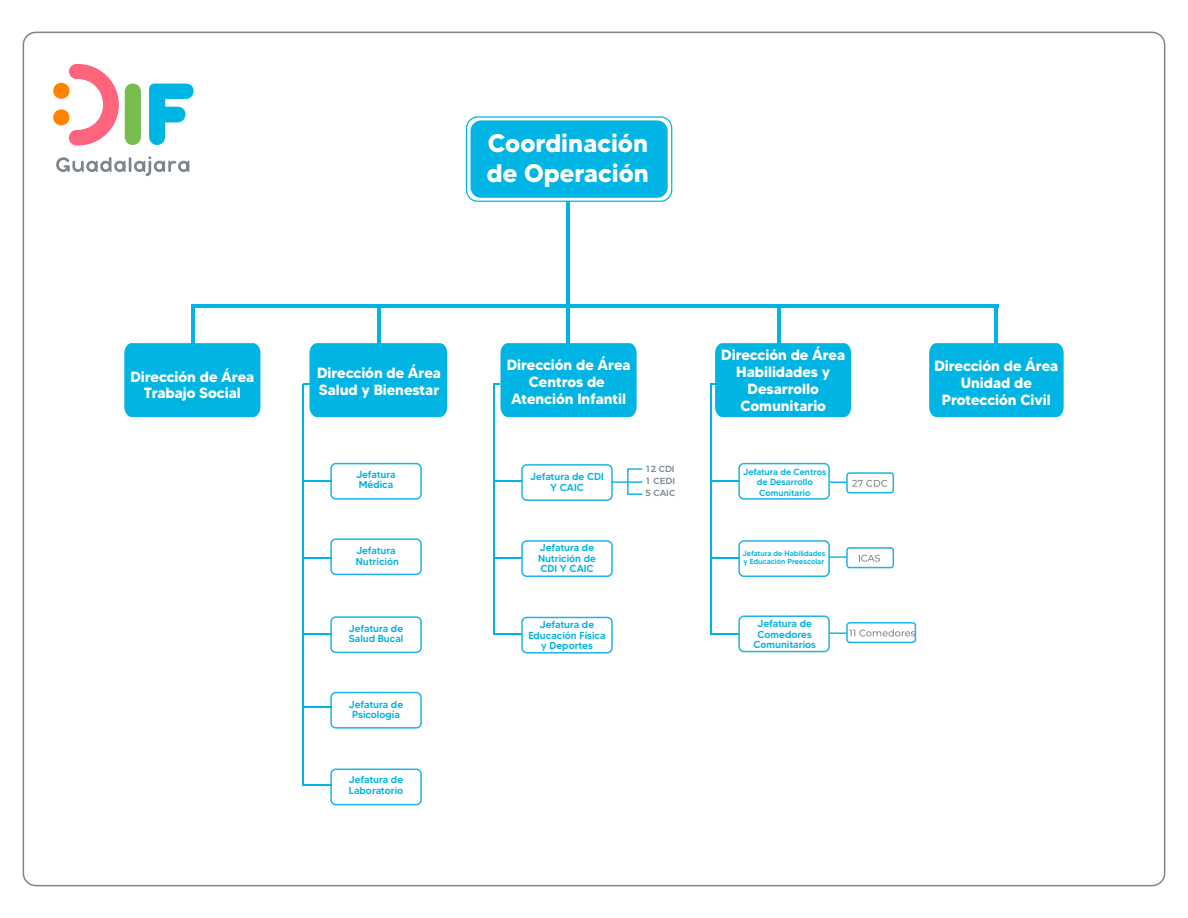
<style>
.page{position:relative;width:1188px;height:918px;background:#fff}
.page>*{position:absolute;margin:0;border:0;box-sizing:border-box;transform-origin:0 0}
.t1{font:700 25.35px/29.5px "MADETOMMY";color:#fff}
.t2{font:700 14.85px/17px "MADETOMMY";letter-spacing:-.005em;color:#fff;text-align:center}
.t3{font:500 10.2px/10.5px "MADETOMMY";color:#00b4e3}
.t4{font:500 9px/10.5px "MADETOMMY";color:#00b4e3;text-align:center}
.t5{font:500 8.85px "Montserrat";color:#7e868d}
.t6{font:500 7.5px/7.5px "MADETOMMY";color:#00b4e3}
</style>
<div class="page">
<svg style="left:56px;top:156px;width:133px;height:20px"></svg>
<svg style="left:125px;top:84px;width:16px;height:61px"></svg>
<svg style="left:53px;top:64px;width:66px;height:82px"></svg>
<svg style="left:149px;top:84px;width:45px;height:61px"></svg>
<div style="left:330px;top:463px;width:92px;height:37px;border:2px solid #1cb3e6;border-radius:5px"></div>
<div style="left:330px;top:538px;width:92px;height:37px;border:2px solid #1cb3e6;border-radius:5px"></div>
<div style="left:330px;top:616px;width:92px;height:37px;border:2px solid #1cb3e6;border-radius:5px"></div>
<div style="left:330px;top:692px;width:92px;height:37px;border:2px solid #1cb3e6;border-radius:5px"></div>
<div style="left:330px;top:769px;width:92px;height:36px;border:2px solid #1cb3e6;border-radius:5px"></div>
<div style="left:521px;top:464px;width:92px;height:37px;border:2px solid #1cb3e6;border-radius:5px"></div>
<div style="left:521px;top:540px;width:92px;height:37px;border:2px solid #1cb3e6;border-radius:5px"></div>
<div style="left:521px;top:617px;width:92px;height:37px;border:2px solid #1cb3e6;border-radius:5px"></div>
<div style="left:738px;top:463px;width:92px;height:37px;border:2px solid #1cb3e6;border-radius:5px"></div>
<div style="left:846px;top:472px;width:48px;height:21px;border:2px solid #1cb3e6;border-radius:3px"></div>
<svg style="left:830px;top:556px;width:16px;height:2px"></svg>
<div style="left:846px;top:547px;width:48px;height:21px;border:2px solid #1cb3e6;border-radius:3px"></div>
<div style="left:738px;top:540px;width:92px;height:37px;border:2px solid #1cb3e6;border-radius:5px"></div>
<div style="left:738px;top:615px;width:92px;height:37px;border:2px solid #1cb3e6;border-radius:5px"></div>
<hr style="left:191px;top:306px;width:4px;height:62px;background:#00b4e3">
<hr style="left:377px;top:306px;width:4px;height:62px;background:#00b4e3">
<hr style="left:566px;top:306px;width:4px;height:62px;background:#00b4e3">
<hr style="left:777px;top:305px;width:4px;height:63px;background:#00b4e3">
<hr style="left:995px;top:306px;width:3px;height:62px;background:#00b4e3">
<svg style="left:466px;top:116px;width:206px;height:86px;background:#1bbce5"></svg>
<hr style="left:567px;top:202px;width:3px;height:103px;background:#00b4e3">
<hr style="left:191px;top:304px;width:807px;height:4px;background:#00b4e3">
<div style="left:124px;top:343px;width:136px;height:74px;background:#00b4e3"></div>
<svg style="left:830px;top:480px;width:57px;height:7px"></svg>
<svg style="left:859px;top:555px;width:21px;height:7px"></svg>
<svg style="left:830px;top:622px;width:87px;height:22px"></svg>
<div style="left:929px;top:343px;width:135px;height:74px;background:#00b4e3"></div>
<hr style="left:303px;top:384px;width:1px;height:402px;background:#00b4e3">
<div style="left:303px;top:343px;width:144px;height:74px;background:#00b4e3"></div>
<svg style="left:304px;top:481px;width:28px;height:1px"></svg>
<svg style="left:304px;top:707px;width:28px;height:1px"></svg>
<svg style="left:304px;top:785px;width:28px;height:1px"></svg>
<svg style="left:304px;top:557px;width:28px;height:1px"></svg>
<svg style="left:304px;top:633px;width:28px;height:1px"></svg>
<hr style="left:493px;top:384px;width:1px;height:251px;background:#00b4e3">
<div style="left:493px;top:343px;width:144px;height:74px;background:#00b4e3"></div>
<svg style="left:494px;top:481px;width:28px;height:1px"></svg>
<svg style="left:494px;top:557px;width:28px;height:1px"></svg>
<svg style="left:494px;top:633px;width:28px;height:1px"></svg>
<hr style="left:710px;top:384px;width:1px;height:251px;background:#00b4e3">
<div style="left:710px;top:343px;width:141px;height:74px;background:#00b4e3"></div>
<svg style="left:711px;top:481px;width:28px;height:1px"></svg>
<svg style="left:711px;top:557px;width:28px;height:1px"></svg>
<svg style="left:711px;top:633px;width:28px;height:1px"></svg>
<hr style="left:627px;top:469px;width:2px;height:26px;background:#1cb3e6">
<svg style="left:627px;top:468px;width:15px;height:2px"></svg>
<svg style="left:627px;top:493px;width:15px;height:2px"></svg>
<svg style="left:611px;top:481px;width:31px;height:2px"></svg>
<h1 class="t1" style="left:487px;top:128px;width:164px">Coordinación de Operación</h1>
<h2 class="t2" style="left:130px;top:368px;width:125px">Dirección de Área<br>Trabajo Social</h2>
<h2 class="t2" style="left:317px;top:365px;width:125px;text-align:left">Dirección de Área<br>Salud y Bienestar</h2>
<h2 class="t2" style="left:507px;top:356px;width:125px">Dirección de Área<br>Centros de<br>Atención Infantil</h2>
<h2 class="t2" style="left:721px;top:347px;width:125px">Dirección de Área<br>Habilidades y<br>Desarrollo<br>Comunitario</h2>
<p class="t3" style="left:356px;top:469px;width:41px">Jefatura<br>Médica</p>
<p class="t3" style="left:356px;top:545px;width:45px">Jefatura<br>Nutrición</p>
<p class="t3" style="left:349px;top:623px;width:56px">Jefatura de<br>Salud Bucal</p>
<p class="t3" style="left:349px;top:699px;width:56px;text-align:center">Jefatura de<br>Psicología</p>
<p class="t3" style="left:349px;top:774px;width:56px">Jefatura de<br>Laboratorio</p>
<p class="t3" style="left:530px;top:471px;width:75px;text-align:center">Jefatura de CDI<br>Y CAIC</p>
<p class="t3" style="left:538px;top:542px;width:59px">Jefatura de<br>Nutrición de<br>CDI Y CAIC</p>
<p class="t3" style="left:528px;top:619px;width:79px;text-align:center">Jefatura de<br>Educación Física y Deportes</p>
<p class="t5" style="left:645px;top:462px;width:31px">12 CDI</p>
<p class="t5" style="left:645px;top:486px;width:31px">5 CAIC</p>
<p class="t5" style="left:645px;top:474px;width:31px">1 CEDI</p>
<p class="t4" style="left:743px;top:466px;width:85px">Jefatura de Centros de Desarrollo<br>Comunitario</p>
<p class="t6" style="left:743px;top:550px;width:84px">Jefatura de Habilidades y Educación Preescolar</p>
<p class="t3" style="left:753px;top:618px;width:64px;text-align:center">Jefatura de<br>Comedores<br>Comunitarios</p>
<h2 class="t2" style="left:934px;top:357px;width:125px">Dirección de Área<br>Unidad de<br>Protección Civil</h2>
</div>
